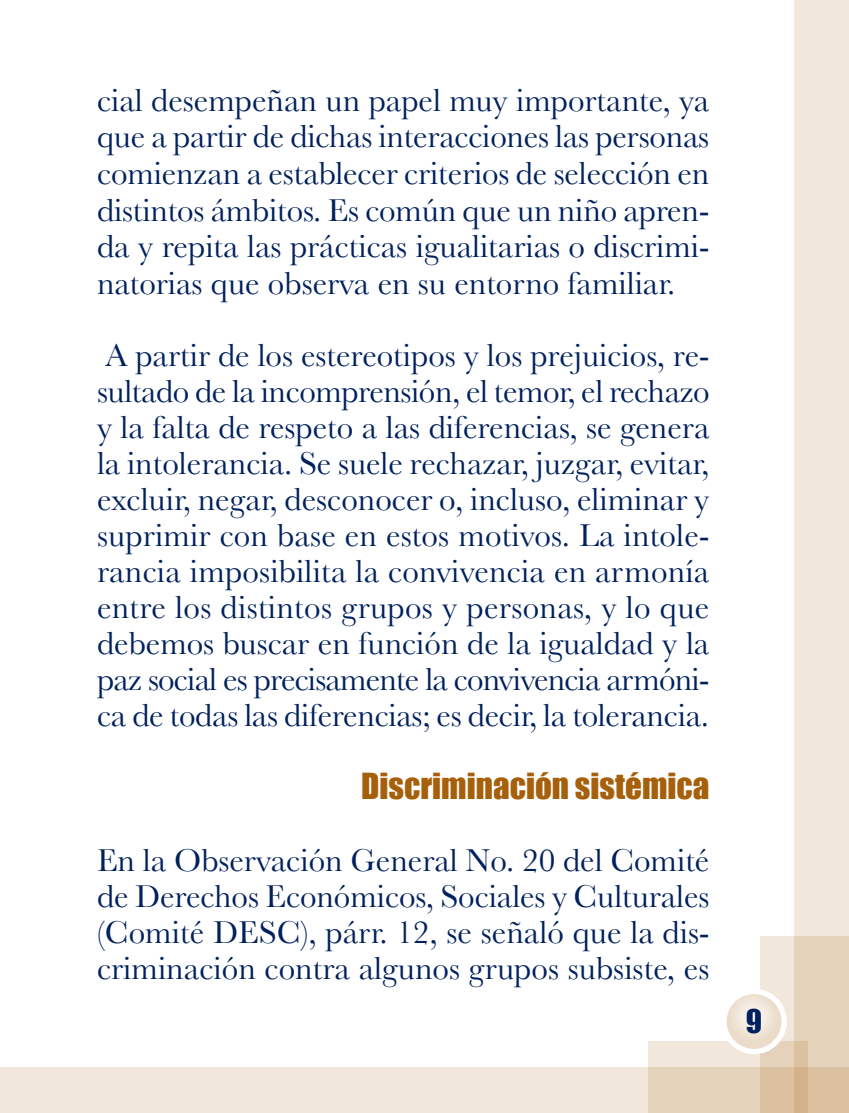
<style>
.page{position:relative;width:849px;height:1113px;background:#fff}
.page>*{position:absolute;margin:0;border:0;box-sizing:border-box;transform-origin:0 0}
.texto_general{font:33px/36px "Baskerville";color:#00215d;text-align:justify}
.subtítulos{font:33px "Impact";color:#a6600b}
.t1{font:30px "Impact";color:#00215d}
</style>
<div class="page">
<div style="left:794px;top:0;width:55px;height:1112px;background:#f1e7da"></div>
<svg style="left:760px;top:936px;width:89px;height:131px;background:#e8d7c3"></svg>
<svg style="left:648px;top:1041px;width:159px;height:26px;background:#ecdfce"></svg>
<svg style="left:0;top:1067px;width:849px;height:45px;background:#ede0cf"></svg>
<div style="left:721px;top:988px;width:66px;height:66px;background:#fff;border-radius:50%"></div>
<svg style="left:727px;top:994px;width:54px;height:54px;background:#f0e4d7"></svg>
<svg style="left:843px;top:1107px;width:6px;height:6px"></svg>
<p class="texto_general" style="left:97px;top:81px;width:614px">cial desempeñan un papel muy importante, ya que a partir de dichas interacciones las personas comienzan a establecer criterios de selección en distintos ámbitos. Es común que un niño apren&shy;da y repita las prácticas igualitarias o discrimi&shy;natorias que observa en su entorno familiar.</p>
<p class="texto_general" style="left:97px;top:337px;width:614px">A partir de los estereotipos y los prejuicios, re&shy;sultado de la incomprensión, el temor, el rechazo y la falta de respeto a las diferencias, se genera la intolerancia. Se suele rechazar, juzgar, evitar, excluir, negar, desconocer o, incluso, eliminar y suprimir con base en estos motivos. La intole&shy;rancia imposibilita la convivencia en armonía entre los distintos grupos y personas, y lo que debemos buscar en función de la igualdad y la paz social es precisamente la convivencia armóni&shy;ca de todas las diferencias; es decir, la tolerancia.</p>
<p class="subtítulos" style="left:361px;top:765px;width:350px">Discriminación sistémica</p>
<p class="texto_general" style="left:97px;top:841px;width:614px">En la Observación General No. 20 del Comité de Derechos Económicos, Sociales y Culturales (Comité DESC), párr. 12, se señaló que la dis&shy;criminación contra algunos grupos subsiste, es</p>
<p class="t1" style="left:746px;top:1003px;width:18px">9</p>
</div>
